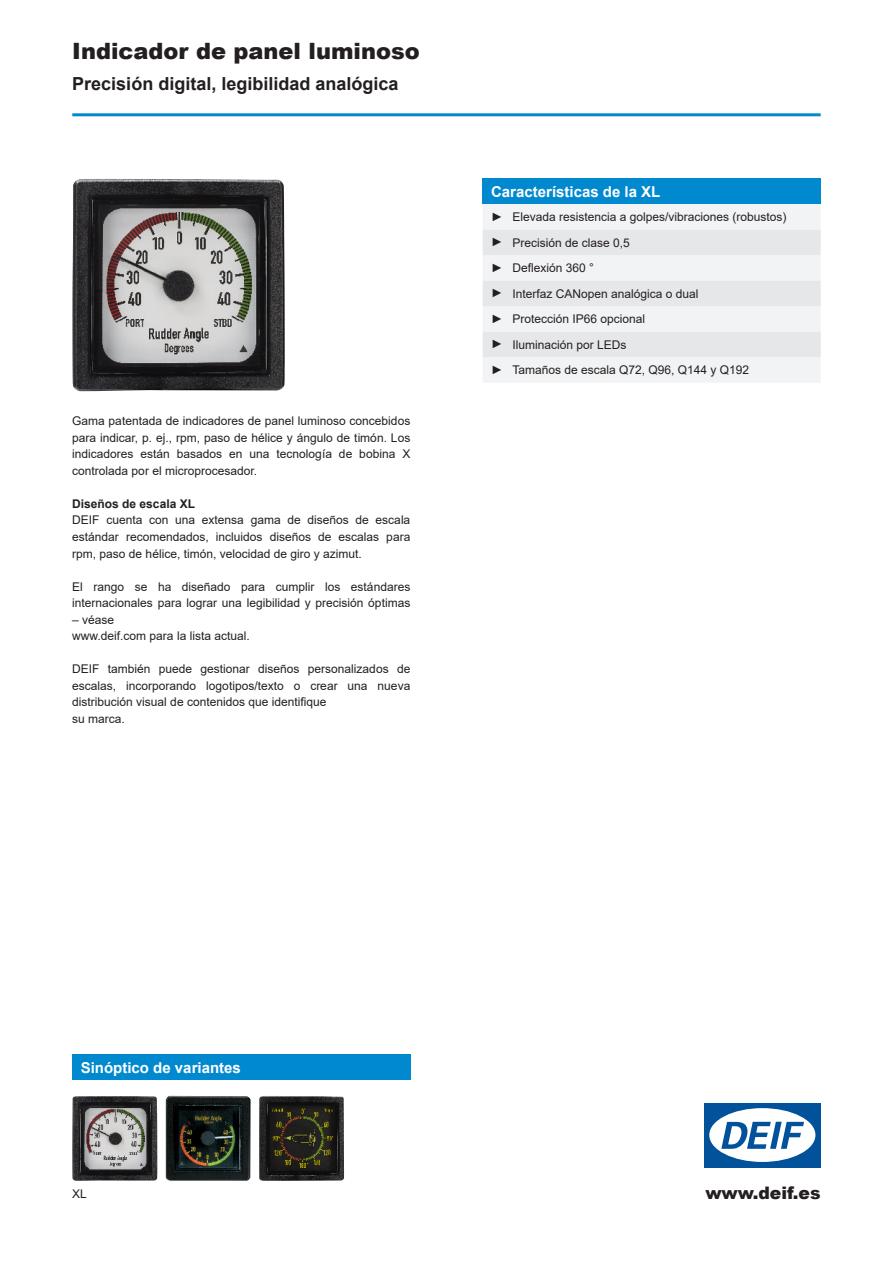
<style>
.page{position:relative;width:893px;height:1263px;background:#fff}
.page>*{position:absolute;margin:0;border:0;box-sizing:border-box;transform-origin:0 0}
.t1{font:900 22.5px "Arial";color:#231f20}
.t2{font:700 18px "Arial";color:#231f20}
.t3{font:900 17.25px "Arial";color:#231f20}
.t4{font:700 15px "Arial";color:#fff}
.t5{font:12px/16.5px "Arial";color:#231f20}
.t6{font:700 12px "Arial";color:#231f20}
</style>
<div class="page">
<hr style="left:72px;top:113px;width:749px;height:3px;background:#0089cf">
<img style="left:72px;top:179px;width:213px;height:212px">
<div style="left:483px;top:179px;width:338px;height:25px;background:#0089cf"></div>
<div style="left:483px;top:204px;width:338px;height:178px;background:#f2f3f4"></div>
<svg style="left:483px;top:230px;width:338px;height:127px"></svg>
<div style="left:72px;top:1054px;width:338px;height:26px;background:#0089cf"></div>
<img style="left:72px;top:1096px;width:85px;height:85px">
<img style="left:166px;top:1096px;width:85px;height:85px">
<img style="left:259px;top:1096px;width:85px;height:85px">
<div style="left:704px;top:1103px;width:117px;height:64px;background:#01529a"></div>
<div style="left:709px;top:1108px;width:106px;height:54px;background:#fff;border-radius:50%"></div>
<svg style="left:721px;top:1122px;width:83px;height:27px"></svg>
<h1 class="t1" style="left:72px;top:34px;width:349px">Indicador de panel luminoso</h1>
<h2 class="t2" style="left:72px;top:71px;width:328px">Precisión digital, legibilidad analógica</h2>
<p class="t5" style="left:72px;top:413px;width:340px;text-align:justify">Gama patentada de indicadores de panel luminoso concebidos para indicar, p. ej., rpm, paso de hélice y ángulo de timón. Los indicadores están basados en una tecnología de bobina X controlada por el microprocesador.</p>
<p class="t6" style="left:72px;top:495px;width:124px">Diseños de escala XL</p>
<p class="t5" style="left:72px;top:512px;width:340px;text-align:justify">DEIF cuenta con una extensa gama de diseños de escala estándar recomendados, incluidos diseños de escalas para rpm, paso de hélice, timón, velocidad de giro y azimut.</p>
<p class="t5" style="left:72px;top:578px;width:340px">El rango se ha diseñado para cumplir los estándares internacionales para lograr una legibilidad y precisión óptimas</p>
<p class="t5" style="left:72px;top:611px;width:179px">– véase<br>www.deif.com para la lista actual.</p>
<p class="t5" style="left:72px;top:660px;width:340px">DEIF también puede gestionar diseños personalizados de escalas, incorporando logotipos/texto o crear una nueva distribución visual de contenidos que identifique<br>su marca.</p>
<p class="t4" style="left:491px;top:181px;width:171px">Características de la XL</p>
<p class="t5" style="left:491px;top:204px;width:297px;line-height:25.5px">► Elevada resistencia a golpes/vibraciones (robustos) ► Precisión de clase 0,5<br>► Deflexión 360 °<br>► Interfaz CANopen analógica o dual<br>► Protección IP66 opcional<br>► Iluminación por LEDs<br>► Tamaños de escala Q72, Q96, Q144 y Q192</p>
<p class="t4" style="left:81px;top:1057px;width:162px">Sinóptico de variantes</p>
<p class="t5" style="left:72px;top:1185px;width:16px">XL</p>
<h3 class="t3" style="left:705px;top:1180px;width:117px">www.deif.es</h3>
</div>
